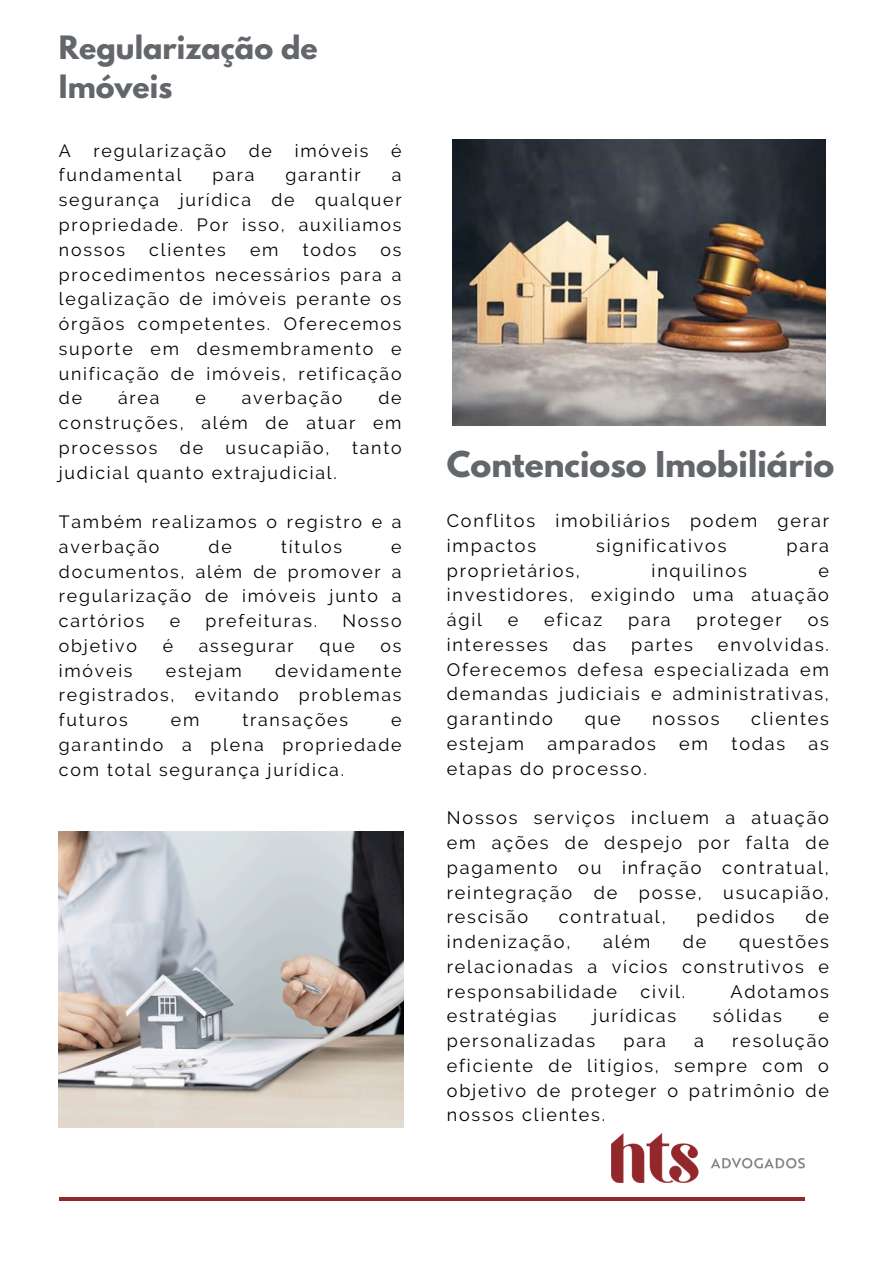
<style>
.page{position:relative;width:894px;height:1264px;background:#fff}
.page>*{position:absolute;margin:0;border:0;box-sizing:border-box;transform-origin:0 0}
.t1{font:700 31.5px "League Spartan";color:#63666a}
.t2{font:700 28.5px/39.3px "League Spartan";color:#63666a}
.t3{font:18px/24.8px "Raleway";letter-spacing:.1em;color:#000;text-align:justify}
.t4{font:17.7px/24.8px "Raleway";letter-spacing:.1em;color:#000;text-align:justify}
</style>
<div class="page">
<img style="left:452px;top:140px;width:373px;height:286px">
<hr style="left:59px;top:1197px;width:745px;height:3px;background:#93282c">
<img style="left:611px;top:1133px;width:193px;height:49px">
<img style="left:59px;top:831px;width:344px;height:296px">
<p class="t2" style="left:59px;top:32px;width:260px">Regularização de<br>Imóveis</p>
<h1 class="t4" style="left:59px;top:138px;width:13px">A</h1>
<h1 class="t4" style="left:94px;top:138px;width:134px">regularização</h1>
<h1 class="t4" style="left:249px;top:138px;width:25px">de</h1>
<h1 class="t4" style="left:294px;top:138px;width:75px">imóveis</h1>
<h1 class="t4" style="left:391px;top:138px;width:12px">é</h1>
<h1 class="t4" style="left:59px;top:163px;width:124px">fundamental</h1>
<h1 class="t4" style="left:212px;top:163px;width:43px">para</h1>
<h1 class="t4" style="left:285px;top:163px;width:77px">garantir</h1>
<h1 class="t4" style="left:59px;top:163px;width:344px;text-indent:333px">a segurança jurídica de qualquer propriedade. Por isso, auxiliamos nossos</h1>
<h1 class="t4" style="left:149px;top:237px;width:78px">clientes</h1>
<h1 class="t4" style="left:250px;top:237px;width:30px">em</h1>
<h1 class="t4" style="left:302px;top:237px;width:55px">todos</h1>
<h1 class="t4" style="left:59px;top:237px;width:344px;text-indent:321px">os procedimentos necessários para a legalização de imóveis perante os órgãos competentes. Oferecemos suporte em desmembramento e unificação de imóveis, retificação de</h1>
<h1 class="t4" style="left:59px;top:386px;width:344px;text-indent:319px">de construções, além de atuar em processos</h1>
<h1 class="t4" style="left:118px;top:386px;width:43px">área</h1>
<h1 class="t4" style="left:195px;top:386px;width:12px">e</h1>
<h1 class="t4" style="left:242px;top:386px;width:102px">averbação</h1>
<h1 class="t4" style="left:180px;top:435px;width:25px">de</h1>
<h1 class="t4" style="left:225px;top:435px;width:105px">usucapião,</h1>
<h1 class="t4" style="left:352px;top:435px;width:51px">tanto</h1>
<h1 class="t4" style="left:59px;top:460px;width:279px">judicial quanto extrajudicial.</h1>
<p class="t4" style="left:59px;top:509px;width:344px">Também realizamos o registro e a averbação</p>
<p class="t4" style="left:208px;top:534px;width:25px">de</p>
<p class="t4" style="left:281px;top:534px;width:62px">títulos</p>
<p class="t4" style="left:59px;top:534px;width:344px;text-indent:332px">e documentos, além de promover a regularização de imóveis junto a cartórios</p>
<p class="t4" style="left:170px;top:608px;width:12px">e</p>
<p class="t4" style="left:205px;top:608px;width:113px">prefeituras.</p>
<p class="t4" style="left:342px;top:608px;width:61px">Nosso</p>
<p class="t4" style="left:59px;top:633px;width:80px">objetivo</p>
<p class="t4" style="left:163px;top:633px;width:12px">é</p>
<p class="t4" style="left:199px;top:633px;width:97px">assegurar</p>
<p class="t4" style="left:319px;top:633px;width:37px">que</p>
<p class="t4" style="left:380px;top:633px;width:22px">os</p>
<p class="t4" style="left:59px;top:658px;width:75px">imóveis</p>
<p class="t4" style="left:166px;top:658px;width:77px">estejam</p>
<p class="t4" style="left:59px;top:658px;width:344px;text-indent:216px">devidamente registrados, evitando problemas futuros</p>
<p class="t4" style="left:171px;top:707px;width:30px">em</p>
<p class="t4" style="left:242px;top:707px;width:107px">transações</p>
<p class="t4" style="left:59px;top:707px;width:344px;text-indent:332px">e garantindo a plena propriedade com total segurança jurídica.</p>
<h1 class="t1" style="left:446px;top:448px;width:389px">Contencioso Imobiliário</h1>
<p class="t3" style="left:446px;top:508px;width:383px">Conflitos imobiliários podem gerar impactos</p>
<p class="t3" style="left:596px;top:533px;width:132px">significativos</p>
<p class="t3" style="left:786px;top:533px;width:44px">para</p>
<p class="t3" style="left:446px;top:558px;width:135px">proprietários,</p>
<p class="t3" style="left:651px;top:558px;width:97px">inquilinos</p>
<p class="t3" style="left:446px;top:558px;width:383px;text-indent:371px">e investidores, exigindo uma atuação ágil</p>
<p class="t3" style="left:507px;top:607px;width:12px">e</p>
<p class="t3" style="left:544px;top:607px;width:59px">eficaz</p>
<p class="t3" style="left:628px;top:607px;width:44px">para</p>
<p class="t3" style="left:696px;top:607px;width:87px">proteger</p>
<p class="t3" style="left:807px;top:607px;width:23px">os</p>
<p class="t3" style="left:446px;top:632px;width:102px">interesses</p>
<p class="t3" style="left:572px;top:632px;width:35px">das</p>
<p class="t3" style="left:631px;top:632px;width:63px">partes</p>
<p class="t3" style="left:446px;top:632px;width:383px;text-indent:271px">envolvidas.<br>Oferecemos defesa especializada em demandas judiciais e administrativas, garantindo</p>
<p class="t3" style="left:584px;top:706px;width:37px">que</p>
<p class="t3" style="left:652px;top:706px;width:69px">nossos</p>
<p class="t3" style="left:751px;top:706px;width:79px">clientes</p>
<p class="t3" style="left:446px;top:731px;width:79px">estejam</p>
<p class="t3" style="left:547px;top:731px;width:110px">amparados</p>
<p class="t3" style="left:679px;top:731px;width:30px">em</p>
<p class="t3" style="left:731px;top:731px;width:55px">todas</p>
<p class="t3" style="left:808px;top:731px;width:22px">as</p>
<p class="t3" style="left:446px;top:756px;width:201px">etapas do processo.</p>
<p class="t3" style="left:446px;top:805px;width:383px">Nossos serviços incluem a atuação em ações de despejo por falta de pagamento ou infração contratual, reintegração de posse, usucapião, rescisão</p>
<p class="t3" style="left:558px;top:904px;width:108px">contratual,</p>
<p class="t3" style="left:696px;top:904px;width:80px">pedidos</p>
<p class="t3" style="left:805px;top:904px;width:25px">de</p>
<p class="t3" style="left:446px;top:929px;width:125px">indenização,</p>
<p class="t3" style="left:603px;top:929px;width:49px">além</p>
<p class="t3" style="left:682px;top:929px;width:25px">de</p>
<p class="t3" style="left:446px;top:929px;width:383px;text-indent:292px">questões relacionadas a vícios construtivos e responsabilidade</p>
<p class="t3" style="left:640px;top:978px;width:46px">civil.</p>
<p class="t3" style="left:730px;top:978px;width:100px">Adotamos</p>
<p class="t3" style="left:446px;top:1003px;width:111px">estratégias</p>
<p class="t3" style="left:593px;top:1003px;width:84px">jurídicas</p>
<p class="t3" style="left:712px;top:1003px;width:70px">sólidas</p>
<p class="t3" style="left:818px;top:1003px;width:12px">e</p>
<p class="t3" style="left:446px;top:1028px;width:150px">personalizadas</p>
<p class="t3" style="left:623px;top:1028px;width:44px">para</p>
<p class="t3" style="left:694px;top:1028px;width:11px">a</p>
<p class="t3" style="left:446px;top:1028px;width:383px;text-indent:285px">resolução eficiente de litígios, sempre com o objetivo de proteger o patrimônio de nossos clientes.</p>
</div>
